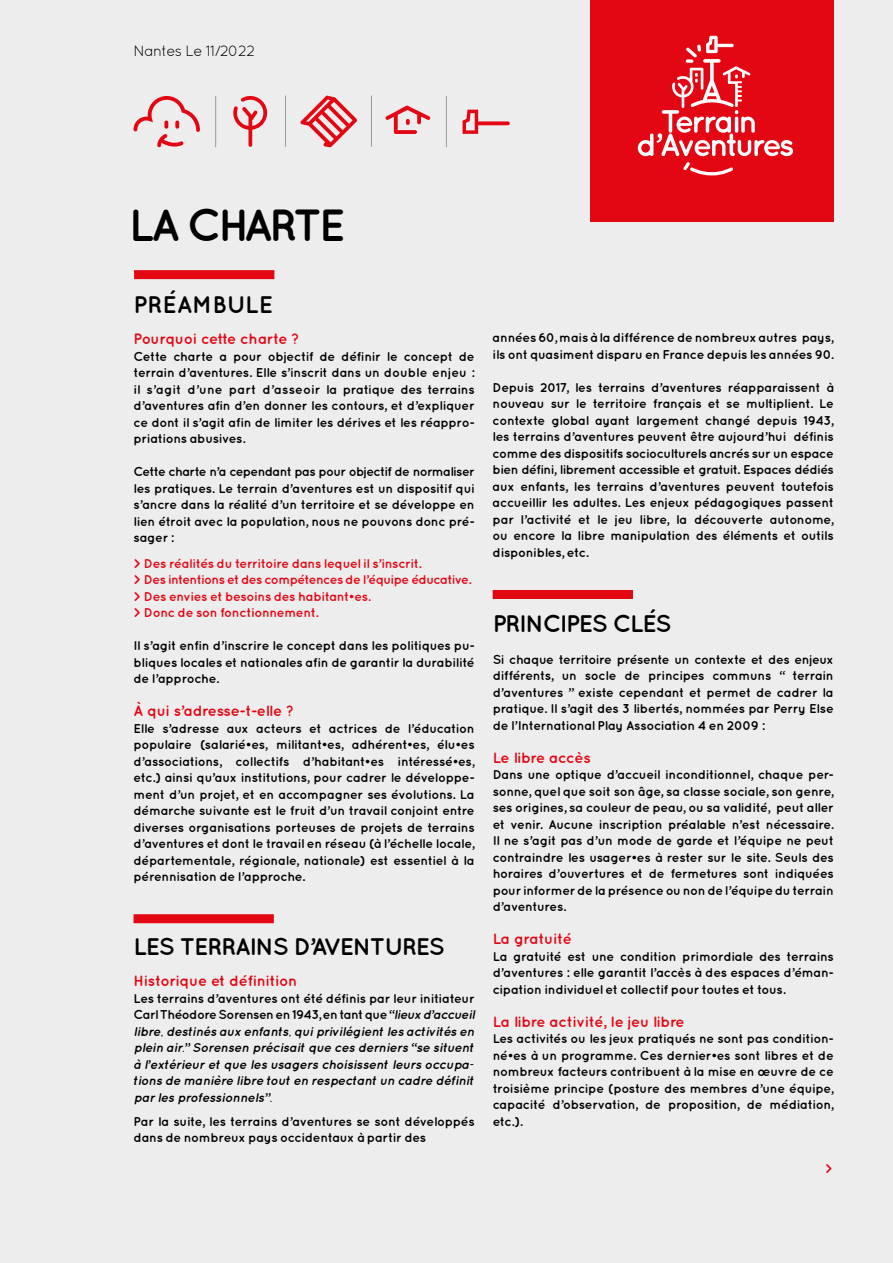
<style>
.page{position:relative;width:893px;height:1263px;background:#ededed}
.page>*{position:absolute;margin:0;border:0;box-sizing:border-box;transform-origin:0 0}
.t1{font:700 45px "Quicksand";letter-spacing:-.075em;color:#000}
.t2{font:700 24px "Quicksand";letter-spacing:-.05em;color:#000}
.t3{font:700 24px "Quicksand";color:#000}
.t4{font:700 15px "Quicksand";letter-spacing:-.02em;color:#e30613}
.t5{font:15px "Quicksand";letter-spacing:-.04em;color:#000}
.t6{font:700 12.75px/16.5px "Quicksand";letter-spacing:-.025em;color:#000;text-align:justify}
.t7{font:italic 700 12.75px/16.5px "Quicksand";letter-spacing:-.03em;color:#000;text-align:justify}
.t8{font:700 12.75px/16.5px "Quicksand";letter-spacing:-.03em;color:#e30613}
.s1{font-style:normal}
</style>
<div class="page">
<div style="left:590px;top:0;width:244px;height:221px;background:#e30613"></div>
<svg style="left:638px;top:36px;width:155px;height:120px"></svg>
<svg style="left:683px;top:162px;width:50px;height:13px"></svg>
<div style="left:134px;top:270px;width:140px;height:9px;background:#e30613"></div>
<div style="left:134px;top:914px;width:140px;height:9px;background:#e30613"></div>
<div style="left:493px;top:590px;width:140px;height:9px;background:#e30613"></div>
<svg style="left:300px;top:95px;width:57px;height:52px"></svg>
<svg style="left:233px;top:96px;width:35px;height:51px"></svg>
<svg style="left:134px;top:96px;width:66px;height:51px"></svg>
<svg style="left:463px;top:110px;width:47px;height:24px"></svg>
<svg style="left:385px;top:106px;width:45px;height:28px"></svg>
<hr style="left:215px;top:96px;width:1px;height:51px;background:#9b9b9a">
<hr style="left:285px;top:96px;width:1px;height:51px;background:#9b9b9a">
<hr style="left:371px;top:96px;width:1px;height:51px;background:#9b9b9a">
<hr style="left:446px;top:96px;width:1px;height:51px;background:#9b9b9a">
<p class="t5" style="left:134px;top:42px;width:123px">Nantes Le 11/2022</p>
<h1 class="t1" style="left:129px;top:198px;width:218px">LA CHARTE</h1>
<h2 class="t3" style="left:134px;top:290px;width:141px">PRÉAMBULE</h2>
<p class="t4" style="left:134px;top:330px;width:167px">Pourquoi cette charte ?</p>
<p class="t6" style="left:134px;top:348px;width:343px">Cette charte a pour objectif de définir le concept de terrain d’aventures. Elle s’inscrit dans un double enjeu : il s’agit d’une part d’asseoir la pratique des terrains d’aventures afin d’en donner les contours, et d’expliquer ce dont il s’agit afin de limiter les dérives et les réappro&shy;priations abusives.</p>
<p class="t6" style="left:134px;top:463px;width:343px">Cette charte n’a cependant pas pour objectif de normaliser les pratiques. Le terrain d’aventures est un dispositif qui s’ancre dans la réalité d’un territoire et se développe en lien étroit avec la population, nous ne pouvons donc pré&shy;sager :</p>
<p class="t8" style="left:134px;top:554px;width:339px">&gt; Des réalités du territoire dans lequel il s’inscrit.<br>&gt; Des intentions et des compétences de l’équipe éducative. &gt; Des envies et besoins des habitant·es.<br>&gt; Donc de son fonctionnement.</p>
<p class="t6" style="left:134px;top:637px;width:343px">Il s’agit enfin d’inscrire le concept dans les politiques pu&shy;bliques locales et nationales afin de garantir la durabilité de l’approche.</p>
<p class="t4" style="left:134px;top:702px;width:162px">À qui s’adresse-t-elle ?</p>
<p class="t6" style="left:134px;top:720px;width:343px">Elle s’adresse aux acteurs et actrices de l’éducation populaire (salarié·es, militant·es, adhérent·es, élu·es d’associations, collectifs d’habitant·es intéressé·es, etc.) ainsi qu’aux institutions, pour cadrer le développe&shy;ment d’un projet, et en accompagner ses évolutions. La démarche suivante est le fruit d’un travail conjoint entre diverses organisations porteuses de projets de terrains d’aventures et dont le travail en réseau (à l’échelle locale, départementale, régionale, nationale) est essentiel à la pérennisation de l’approche.</p>
<h2 class="t2" style="left:134px;top:932px;width:313px">LES TERRAINS D’AVENTURES</h2>
<p class="t4" style="left:134px;top:972px;width:165px">Historique et définition</p>
<p class="t7" style="left:134px;top:990px;width:343px"><span class="s1">Les terrains d’aventures ont été définis par leur initiateur Carl Théodore Sorensen en 1943, en tant que</span> “lieux d’accueil libre, destinés aux enfants, qui privilégient les activités en plein air.” Sorensen précisait que ces derniers “se situent à l’extérieur et que les usagers choisissent leurs occupa&shy;tions de manière libre tout en respectant un cadre définit par les professionnels”.</p>
<p class="t6" style="left:134px;top:1112px;width:343px">Par la suite, les terrains d’aventures se sont développés dans de nombreux pays occidentaux à partir des</p>
<p class="t6" style="left:493px;top:329px;width:343px">années 60, mais à la différence de nombreux autres pays, ils ont quasiment disparu en France depuis les années 90.</p>
<p class="t6" style="left:493px;top:379px;width:343px">Depuis 2017, les terrains d’aventures réapparaissent à nouveau sur le territoire français et se multiplient. Le contexte global ayant largement changé depuis 1943, les terrains d’aventures peuvent être aujourd’hui définis comme des dispositifs socioculturels ancrés sur un espace bien défini, librement accessible et gratuit. Espaces dédiés aux enfants, les terrains d’aventures peuvent toutefois accueillir les adultes. Les enjeux pédagogiques passent par l’activité et le jeu libre, la découverte autonome, ou encore la libre manipulation des éléments et outils disponibles, etc.</p>
<h2 class="t2" style="left:493px;top:609px;width:180px">PRINCIPES CLÉS</h2>
<p class="t6" style="left:493px;top:650px;width:343px">Si chaque territoire présente un contexte et des enjeux différents, un socle de principes communs “ terrain d’aventures ” existe cependant et permet de cadrer la pratique. Il s’agit des 3 libertés, nommées par Perry Else de l’International Play Association 4 en 2009 :</p>
<p class="t4" style="left:493px;top:748px;width:100px">Le libre accès</p>
<p class="t6" style="left:493px;top:766px;width:343px">Dans une optique d’accueil inconditionnel, chaque per&shy;sonne, quel que soit son âge, sa classe sociale, son genre, ses origines, sa couleur de peau, ou sa validité, peut aller et venir. Aucune inscription préalable n’est nécessaire.<br>Il ne s’agit pas d’un mode de garde et l’équipe ne peut contraindre les usager·es à rester sur le site. Seuls des horaires d’ouvertures et de fermetures sont indiquées pour informer de la présence ou non de l’équipe du terrain d’aventures.</p>
<p class="t4" style="left:493px;top:930px;width:81px">La gratuité</p>
<p class="t6" style="left:493px;top:947px;width:343px">La gratuité est une condition primordiale des terrains d’aventures : elle garantit l’accès à des espaces d’éman&shy;cipation individuel et collectif pour toutes et tous.</p>
<p class="t4" style="left:493px;top:1012px;width:194px">La libre activité, le jeu libre</p>
<p class="t6" style="left:493px;top:1030px;width:343px">Les activités ou les jeux pratiqués ne sont pas condition&shy;né·es à un programme. Ces dernier·es sont libres et de nombreux facteurs contribuent à la mise en œuvre de ce troisième principe (posture des membres d’une équipe, capacité d’observation, de proposition, de médiation, etc.).</p>
<p class="t8" style="left:825px;top:1160px;width:9px">&gt;</p>
</div>
